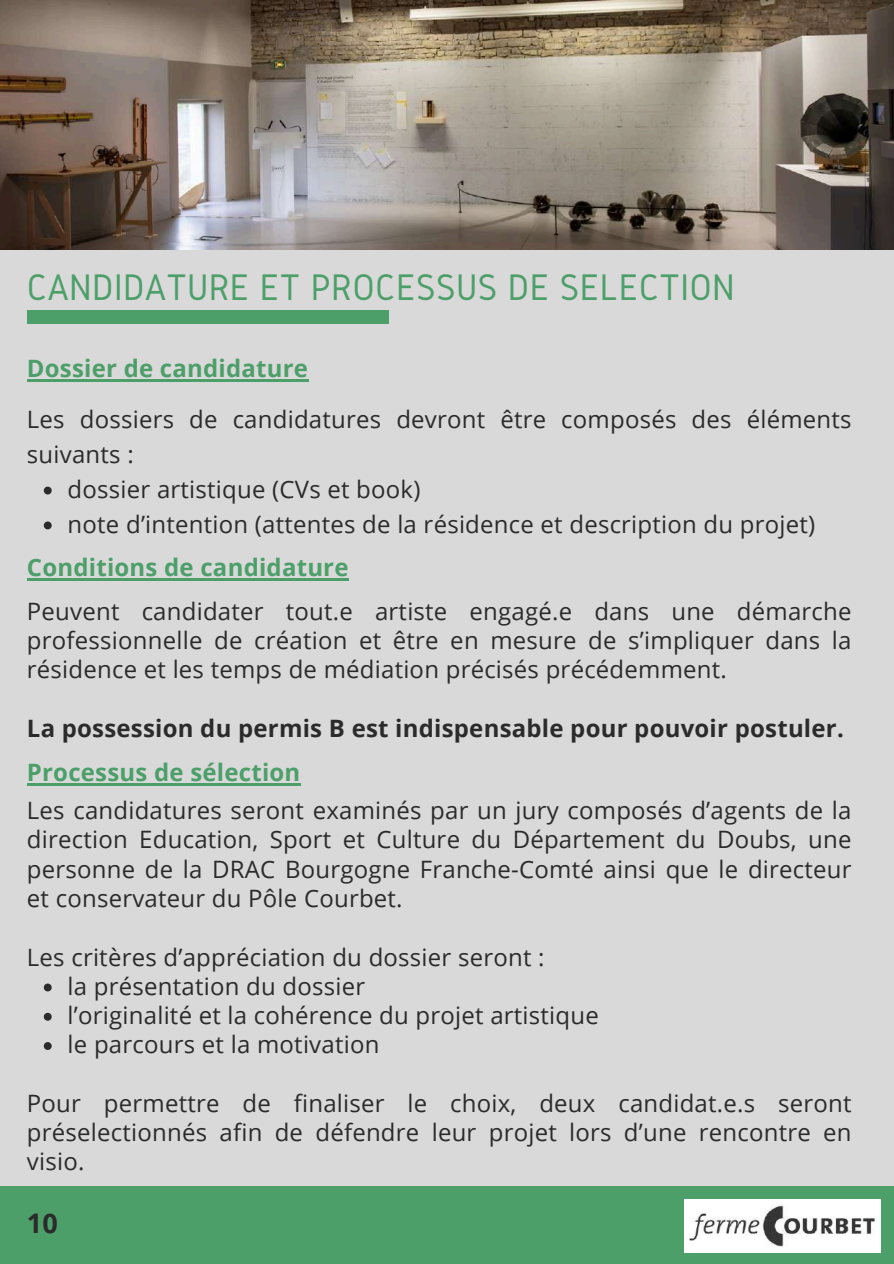
<style>
.page{position:relative;width:894px;height:1264px;background:#fff}
.page>*{position:absolute;margin:0;border:0;box-sizing:border-box;transform-origin:0 0}
.t1{font:38.4px "Gidole";letter-spacing:.01em;color:#4d9f6a}
.t2{font:700 27px "Open Sans";color:#2b2b2b}
.t3{font:24px/29.2px "Open Sans";letter-spacing:.01em;color:#2b2b2b;text-align:justify}
.t4{font:700 24px "Open Sans";letter-spacing:.01em;color:#4d9f6a}
.t5{font:700 24px "Open Sans";letter-spacing:.01em;color:#2b2b2b}
</style>
<div class="page">
<div style="left:0;top:0;width:893px;height:1263px;background:#d9d9d9"></div>
<img style="left:0;top:0;width:893px;height:249px">
<div style="left:0;top:1186px;width:893px;height:77px;background:#4d9f6a"></div>
<div style="left:27px;top:311px;width:361px;height:12px;background:#4d9f6a"></div>
<img style="left:684px;top:1199px;width:196px;height:52px">
<hr style="left:27px;top:379px;width:281px;height:2px;background:#4d9f6a">
<hr style="left:27px;top:783px;width:273px;height:3px;background:#4d9f6a">
<svg style="left:44px;top:983px;width:8px;height:8px"></svg>
<svg style="left:44px;top:1012px;width:8px;height:8px"></svg>
<svg style="left:44px;top:1042px;width:8px;height:7px"></svg>
<svg style="left:44px;top:486px;width:8px;height:8px"></svg>
<svg style="left:44px;top:521px;width:8px;height:8px"></svg>
<hr style="left:27px;top:578px;width:322px;height:2px;background:#4d9f6a">
<h1 class="t1" style="left:27px;top:266px;width:709px">CANDIDATURE ET PROCESSUS DE SELECTION</h1>
<p class="t4" style="left:27px;top:351px;width:282px">Dossier de candidature</p>
<p class="t3" style="left:27px;top:404px;width:826px">Les dossiers de candidatures devront être composés des éléments</p>
<p class="t3" style="left:27px;top:439px;width:108px">suivants :</p>
<p class="t3" style="left:68px;top:474px;width:354px">dossier artistique (CVs et book)</p>
<p class="t3" style="left:68px;top:509px;width:749px">note d’intention (attentes de la résidence et description du projet)</p>
<p class="t4" style="left:27px;top:550px;width:323px">Conditions de candidature</p>
<p class="t3" style="left:27px;top:595px;width:826px">Peuvent candidater tout.e artiste engagé.e dans une démarche professionnelle de création et être en mesure de s’impliquer dans la résidence et les temps de médiation précisés précédemment.</p>
<p class="t5" style="left:27px;top:711px;width:818px">La possession du permis B est indispensable pour pouvoir postuler.</p>
<p class="t4" style="left:27px;top:755px;width:275px">Processus de sélection</p>
<p class="t3" style="left:27px;top:795px;width:826px">Les candidatures seront examinés par un jury composés d’agents de la direction Education, Sport et Culture du Département du Doubs, une personne de la DRAC Bourgogne Franche-Comté ainsi que le directeur et conservateur du Pôle Courbet.</p>
<p class="t3" style="left:68px;top:941px;width:532px;text-align:left;text-indent:-41px">Les critères d’appréciation du dossier seront :<br>la présentation du dossier<br>l’originalité et la cohérence du projet artistique le parcours et la motivation</p>
<p class="t3" style="left:27px;top:1087px;width:826px">Pour permettre de finaliser le choix, deux candidat.e.s seront préselectionnés afin de défendre leur projet lors d’une rencontre en visio.</p>
<p class="t2" style="left:27px;top:1204px;width:33px">10</p>
</div>
